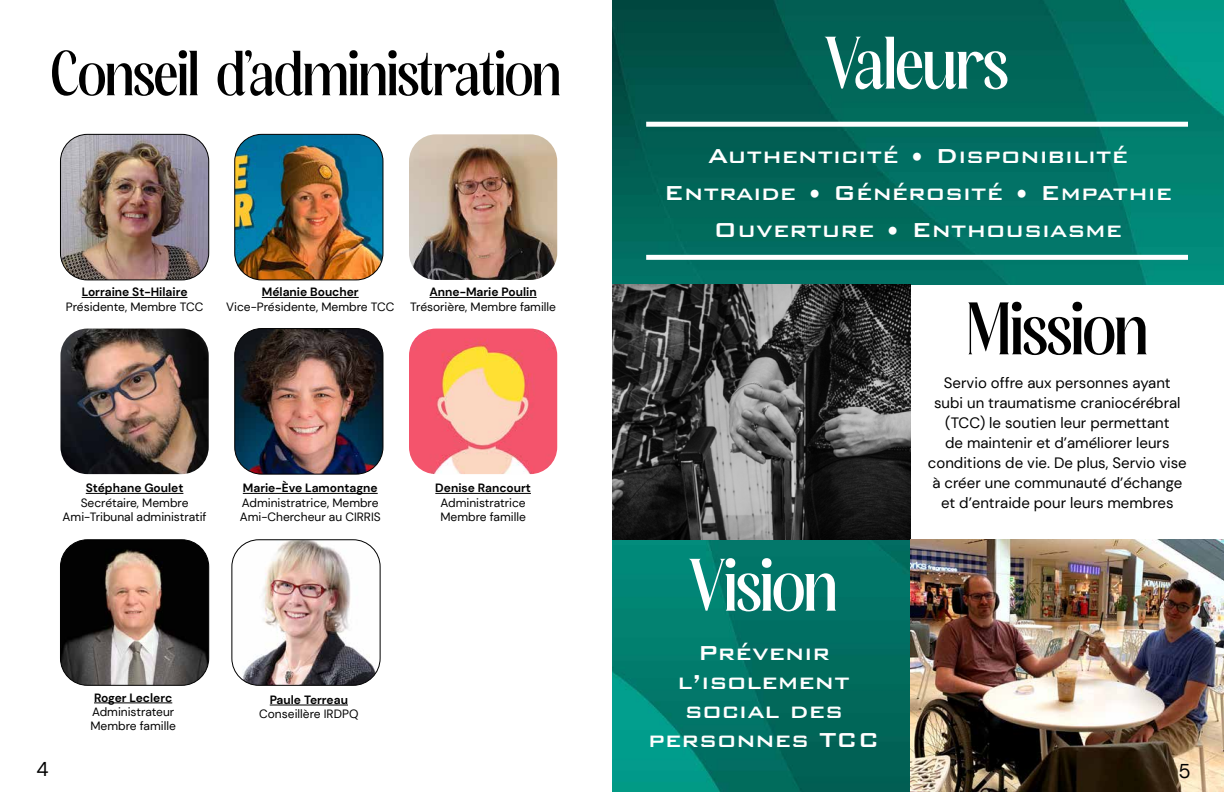
<style>
.page{position:relative;width:1224px;height:792px;background:#fff}
.page>*{position:absolute;margin:0;border:0;box-sizing:border-box;transform-origin:0 0}
.t1{font:70px "Black Runters";letter-spacing:-.015em;color:#fff}
.t2{font:70px "Black Runters";letter-spacing:-.015em;color:#000}
.t3{font:60px "Black Runters";letter-spacing:-.015em;color:#000}
.t4{font:500 27px/29px "Bank Gothic BT";color:#fff;text-align:center}
.t5{font:20px "DM Sans";color:#000}
.t6{font:15px/20px "DM Sans";color:#000;text-align:center}
.t7{font:12px/14.4px "DM Sans";color:#000}
.t8{font:700 12px "DM Sans";color:#000}
</style>
<div class="page">
<img style="left:60px;top:134px;width:149px;height:146px">
<div style="left:60px;top:134px;width:149px;height:146px;border:1px solid #000;border-radius:27px"></div>
<img style="left:60px;top:329px;width:149px;height:145px">
<img style="left:60px;top:540px;width:149px;height:145px">
<div style="left:60px;top:540px;width:149px;height:145px;border:1px solid #000;border-radius:27px"></div>
<img style="left:235px;top:134px;width:148px;height:146px">
<div style="left:235px;top:134px;width:148px;height:146px;border:1px solid #000;border-radius:27px"></div>
<img style="left:235px;top:329px;width:148px;height:145px">
<div style="left:235px;top:328px;width:148px;height:146px;border:1px solid #000;border-radius:27px"></div>
<img style="left:232px;top:540px;width:148px;height:145px">
<div style="left:232px;top:540px;width:148px;height:145px;border:1px solid #000;border-radius:27px"></div>
<img style="left:409px;top:134px;width:148px;height:146px">
<img style="left:409px;top:329px;width:148px;height:145px">
<hr style="left:82px;top:297px;width:106px;height:1px;background:#000">
<hr style="left:86px;top:493px;width:97px;height:1px;background:#000">
<hr style="left:94px;top:703px;width:78px;height:1px;background:#000">
<hr style="left:262px;top:297px;width:97px;height:1px;background:#000">
<hr style="left:243px;top:493px;width:135px;height:1px;background:#000">
<hr style="left:270px;top:705px;width:78px;height:1px;background:#000">
<hr style="left:430px;top:297px;width:107px;height:1px;background:#000">
<hr style="left:435px;top:493px;width:96px;height:1px;background:#000">
<img style="left:612px;top:0;width:612px;height:284px">
<img style="left:612px;top:540px;width:298px;height:252px">
<img style="left:612px;top:284px;width:298px;height:256px">
<img style="left:910px;top:540px;width:314px;height:252px">
<div style="left:646px;top:122px;width:542px;height:5px;background:#fff"></div>
<div style="left:646px;top:255px;width:542px;height:5px;background:#fff"></div>
<h2 class="t3" style="left:51px;top:35px;width:512px">Conseil d’administration</h2>
<p class="t8" style="left:82px;top:285px;width:107px">Lorraine St-Hilaire</p>
<p class="t7" style="left:66px;top:299px;width:139px">Présidente, Membre TCC</p>
<p class="t8" style="left:262px;top:285px;width:98px">Mélanie Boucher</p>
<p class="t7" style="left:226px;top:299px;width:170px">Vice-Présidente, Membre TCC</p>
<p class="t8" style="left:430px;top:285px;width:109px">Anne-Marie Poulin</p>
<p class="t7" style="left:410px;top:299px;width:147px">Trésorière, Membre famille</p>
<p class="t8" style="left:86px;top:481px;width:99px">Stéphane Goulet</p>
<p class="t7" style="left:63px;top:495px;width:145px;text-align:center">Secrétaire, Membre<br>Ami-Tribunal administratif</p>
<p class="t8" style="left:243px;top:481px;width:136px">Marie-Ève Lamontagne</p>
<p class="t7" style="left:240px;top:495px;width:143px">Administratrice, Membre<br>Ami-Chercheur au CIRRIS</p>
<p class="t8" style="left:435px;top:481px;width:97px">Denise Rancourt</p>
<p class="t7" style="left:440px;top:495px;width:87px">Administratrice<br>Membre famille</p>
<p class="t8" style="left:94px;top:690px;width:80px">Roger Leclerc</p>
<p class="t7" style="left:90px;top:705px;width:87px">Administrateur<br>Membre famille</p>
<p class="t8" style="left:270px;top:692px;width:80px">Paule Terreau</p>
<p class="t7" style="left:259px;top:707px;width:101px">Conseillère IRDPQ</p>
<h1 class="t1" style="left:826px;top:18px;width:184px">Valeurs</h1>
<h3 class="t4" style="left:664px;top:136px;width:510px;line-height:37px">Authenticité • Disponibilité<br>Entraide • Générosité • Empathie<br>Ouverture • Enthousiasme</h3>
<h1 class="t2" style="left:967px;top:284px;width:183px">Mission</h1>
<h1 class="t1" style="left:690px;top:540px;width:149px">Vision</h1>
<h3 class="t4" style="left:648px;top:637px;width:233px">Prévenir l’isolement social des personnes TCC</h3>
<p class="t6" style="left:928px;top:373px;width:260px">Servio offre aux personnes ayant subi un traumatisme craniocérébral (TCC) le soutien leur permettant<br>de maintenir et d’améliorer leurs conditions de vie. De plus, Servio vise à créer une communauté d’échange et d’entraide pour leurs membres</p>
<h3 class="t5" style="left:36px;top:756px;width:14px">4</h3>
<h3 class="t5" style="left:1176px;top:756px;width:14px">5</h3>
<h3 class="t5" style="left:1179px;top:758px;width:14px">5</h3>
</div>
